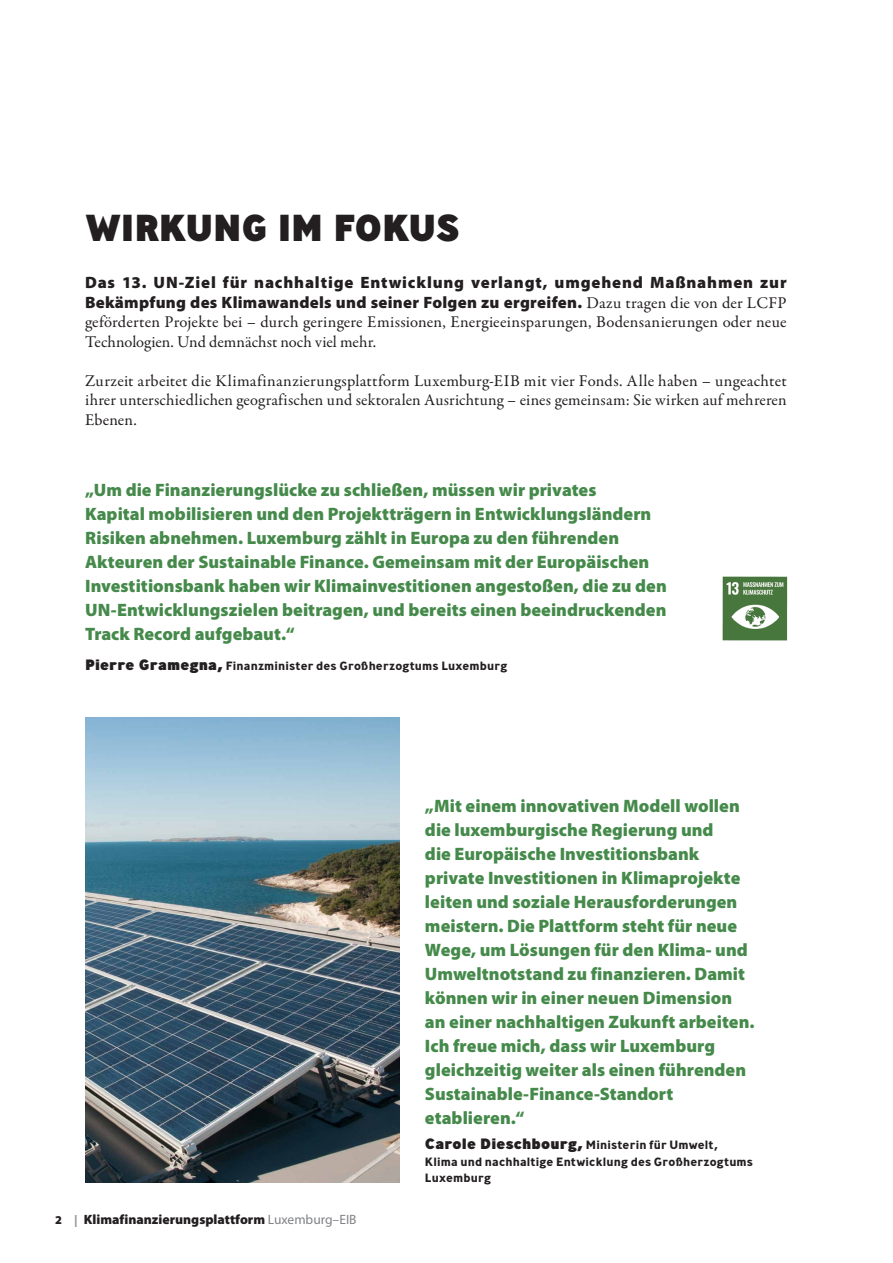
<style>
.page{position:relative;width:893px;height:1263px;background:#fff}
.page>*{position:absolute;margin:0;border:0;box-sizing:border-box;transform-origin:0 0}
._01_titre_1{font:800 37.5px "Ministry";letter-spacing:-.005em;color:#231f20}
._02-TEXTE_COURANT{font:900 18px/24px "Myriad Pro";color:#458a4b}
._04_TXT_COURANT_EN{font:16.5px/19.5px "Garamond Premr Pro";letter-spacing:.005em;color:#231f20;text-align:justify}
.t1{font:900 13.5px "Myriad Pro";color:#231f20}
._08_legende_photo{font:700 12px/16.5px "Ministry";letter-spacing:.01em;color:#231f20}
._02-TEXTE_COURANT-2{font:700 12px "Ministry";letter-spacing:.01em;color:#231f20}
.s1{font-family:"Myriad Pro";font-weight:900}
.s2{font-weight:800;font-size:15px}
.s3{font-size:12px}
.s4{font-size:12px;color:#939598}
.s5{font-weight:400;color:#808285}
</style>
<div class="page">
<img style="left:85px;top:718px;width:315px;height:465px">
<img style="left:722px;top:576px;width:66px;height:65px">
<p class="_01_titre_1" style="left:85px;top:202px;width:376px">WIRKUNG IM FOKUS</p>
<p class="_04_TXT_COURANT_EN" style="left:85px;top:274px;width:703px"><span class="s1">Das 13. UN-Ziel für nachhaltige Entwicklung verlangt, umgehend Maßnahmen zur Bekämpfung des Klimawandels und seiner Folgen zu ergreifen.</span> Dazu tragen die von der LCFP geförderten Projekte bei – durch geringere Emissionen, Energieeinsparungen, Bodensanierungen oder neue Technologien. Und demnächst noch viel mehr.</p>
<p class="_04_TXT_COURANT_EN" style="left:85px;top:371px;width:703px">Zurzeit arbeitet die Klimafinanzierungsplattform Luxemburg-EIB mit vier Fonds. Alle haben – ungeachtet ihrer unterschiedlichen geografischen und sektoralen Ausrichtung – eines gemeinsam: Sie wirken auf mehreren Ebenen.</p>
<p class="_02-TEXTE_COURANT" style="left:85px;top:478px;width:583px">„Um die Finanzierungslücke zu schließen, müssen wir privates<br>Kapital mobilisieren und den Projektträgern in Entwicklungsländern Risiken abnehmen. Luxemburg zählt in Europa zu den führenden Akteuren der Sustainable Finance. Gemeinsam mit der Europäischen Investitionsbank haben wir Klimainvestitionen angestoßen, die zu den UN-Entwicklungszielen beitragen, und bereits einen beeindruckenden Track Record aufgebaut.“</p>
<p class="_02-TEXTE_COURANT-2" style="left:85px;top:658px;width:424px"><span class="s2">Pierre Gramegna,</span> Finanzminister des Großherzogtums Luxemburg</p>
<p class="t1" style="left:55px;top:1212px;width:303px"><span class="s3">2</span> <span class="s4">|</span> Klimafinanzierungsplattform <span class="s5">Luxemburg–EIB</span></p>
<p class="_02-TEXTE_COURANT" style="left:425px;top:794px;width:331px">„Mit einem innovativen Modell wollen die luxemburgische Regierung und<br>die Europäische Investitionsbank private Investitionen in Klimaprojekte leiten und soziale Herausforderungen meistern. Die Plattform steht für neue Wege, um Lösungen für den Klima- und Umweltnotstand zu finanzieren. Damit können wir in einer neuen Dimension an einer nachhaltigen Zukunft arbeiten.<br>Ich freue mich, dass wir Luxemburg gleichzeitig weiter als einen führenden Sustainable-Finance-Standort etablieren.“</p>
<p class="_08_legende_photo" style="left:425px;top:1136px;width:330px"><span class="s2">Carole Dieschbourg,</span> Ministerin für Umwelt,<br>Klima und nachhaltige Entwicklung des Großherzogtums<br>Luxemburg</p>
</div>
